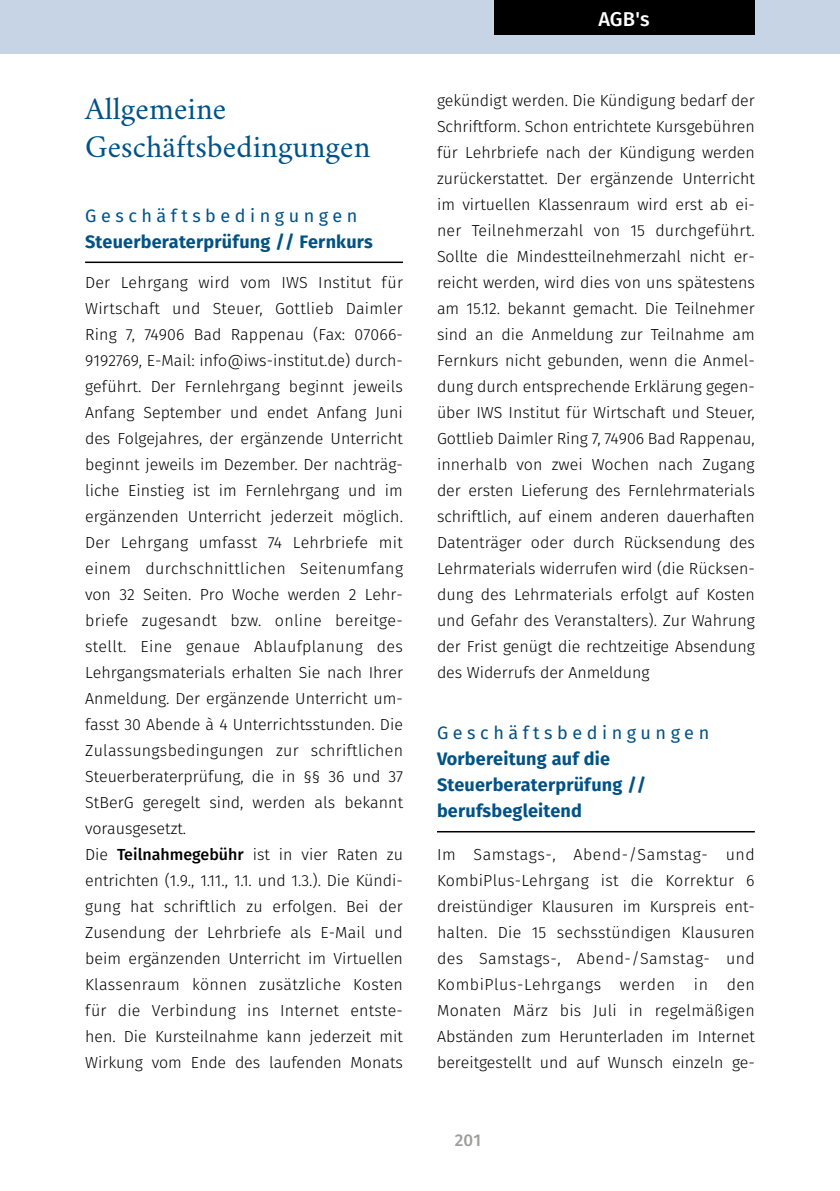
<style>
.page{position:relative;width:840px;height:1191px;background:#fff}
.page>*{position:absolute;margin:0;border:0;box-sizing:border-box;transform-origin:0 0}
.t1{font:32px/38.4px "Amiri";letter-spacing:.005em;color:#005286}
.t2{font:500 20px "Fira Sans";color:#fff}
.t3{font:700 18px/26px "Fira Sans";letter-spacing:.01em;color:#005286}
.t4{font:18px "Fira Sans";letter-spacing:.25em;color:#005286}
.t5{font:500 17px "Fira Sans";color:#9d9d9c}
.t6{font:300 16px/26px "Fira Sans";color:#000;text-align:justify}
.t7{font:300 16px "Fira Sans";letter-spacing:.03em;color:#000}
.s1{font-weight:500}
</style>
<div class="page">
<div style="left:0;top:0;width:839px;height:53px;background:#c7d4e6"></div>
<div style="left:493px;top:0;width:261px;height:35px;background:#000"></div>
<hr style="left:85px;top:261px;width:318px;height:2px;background:#000">
<hr style="left:437px;top:831px;width:317px;height:1px;background:#000">
<h1 class="t1" style="left:85px;top:88px;width:287px">Allgemeine<br>Geschäftsbedingungen</h1>
<p class="t4" style="left:85px;top:203px;width:273px">Geschäftsbedingungen</p>
<p class="t3" style="left:85px;top:230px;width:289px">Steuerberaterprüfung // Fernkurs</p>
<p class="t6" style="left:85px;top:271px;width:319px;text-align:left">Der Lehrgang wird vom IWS Institut für Wirtschaft und Steuer, Gottlieb Daimler Ring 7, 74906 Bad Rappenau (Fax: 07066- 9192769, E-Mail: info@iws-institut.de) durch&shy;geführt. Der Fernlehrgang beginnt jeweils Anfang September und endet Anfang Juni des Folgejahres, der ergänzende Unterricht beginnt jeweils im Dezember. Der nachträg&shy;liche Einstieg ist im Fernlehrgang und im ergänzenden Unterricht jederzeit möglich.<br>Der Lehrgang umfasst 74 Lehrbriefe mit einem durchschnittlichen Seitenumfang von 32 Seiten. Pro Woche werden 2 Lehr&shy;briefe zugesandt bzw. online bereitge&shy;stellt. Eine genaue Ablaufplanung des Lehrgangsmaterials erhalten Sie nach Ihrer Anmeldung. Der ergänzende Unterricht um&shy;fasst 30 Abende à 4 Unterrichtsstunden. Die Zulassungsbedingungen zur schriftlichen Steuerberaterprüfung, die in §§ 36 und 37<br>StBerG geregelt sind, werden als bekannt vorausgesetzt.<br>Die <span class="s1">Teilnahmegebühr</span> ist in vier Raten zu entrichten (1.9., 1.11., 1.1. und 1.3.). Die Kündi&shy;gung hat schriftlich zu erfolgen. Bei der Zusendung der Lehrbriefe als E-Mail und beim ergänzenden Unterricht im Virtuellen Klassenraum können zusätzliche Kosten für die Verbindung ins Internet entste&shy;hen. Die Kursteilnahme kann jederzeit mit Wirkung vom Ende des laufenden Monats</p>
<p class="t2" style="left:598px;top:5px;width:52px">AGB's</p>
<p class="t6" style="left:437px;top:89px;width:319px">gekündigt werden. Die Kündigung bedarf der Schriftform. Schon entrichtete Kursgebühren für Lehrbriefe nach der Kündigung werden zurückerstattet. Der ergänzende Unterricht im virtuellen Klassenraum wird erst ab ei&shy;ner Teilnehmerzahl von 15 durchgeführt.<br>Sollte die Mindestteilnehmerzahl nicht er&shy;reicht werden, wird dies von uns spätestens am 15.12. bekannt gemacht. Die Teilnehmer sind an die Anmeldung zur Teilnahme am Fernkurs nicht gebunden, wenn die Anmel&shy;dung durch entsprechende Erklärung gegen&shy;über IWS Institut für Wirtschaft und Steuer, Gottlieb Daimler Ring 7, 74906 Bad Rappenau, innerhalb von zwei Wochen nach Zugang der ersten Lieferung des Fernlehrmaterials schriftlich, auf einem anderen dauerhaften Datenträger oder durch Rücksendung des Lehrmaterials widerrufen wird (die Rücksen&shy;dung des Lehrmaterials erfolgt auf Kosten und Gefahr des Veranstalters). Zur Wahrung der Frist genügt die rechtzeitige Absendung des Widerrufs der Anmeldung</p>
<p class="t4" style="left:437px;top:720px;width:273px">Geschäftsbedingungen</p>
<p class="t3" style="left:437px;top:747px;width:211px">Vorbereitung auf die<br>Steuerberaterprüfung // berufsbegleitend</p>
<p class="t7" style="left:437px;top:843px;width:270px">Im Samstags-, Abend-/Samstag-</p>
<p class="t6" style="left:437px;top:843px;width:319px;text-indent:288px">und KombiPlus-Lehrgang ist die Korrektur 6 dreistündiger Klausuren im Kurspreis ent&shy;halten. Die 15 sechsstündigen Klausuren des Samstags-, Abend-/Samstag- und KombiPlus-Lehrgangs werden in den Monaten März bis Juli in regelmäßigen Abständen zum Herunterladen im Internet bereitgestellt und auf Wunsch einzeln ge-</p>
<p class="t5" style="left:454px;top:1128px;width:28px">201</p>
</div>
